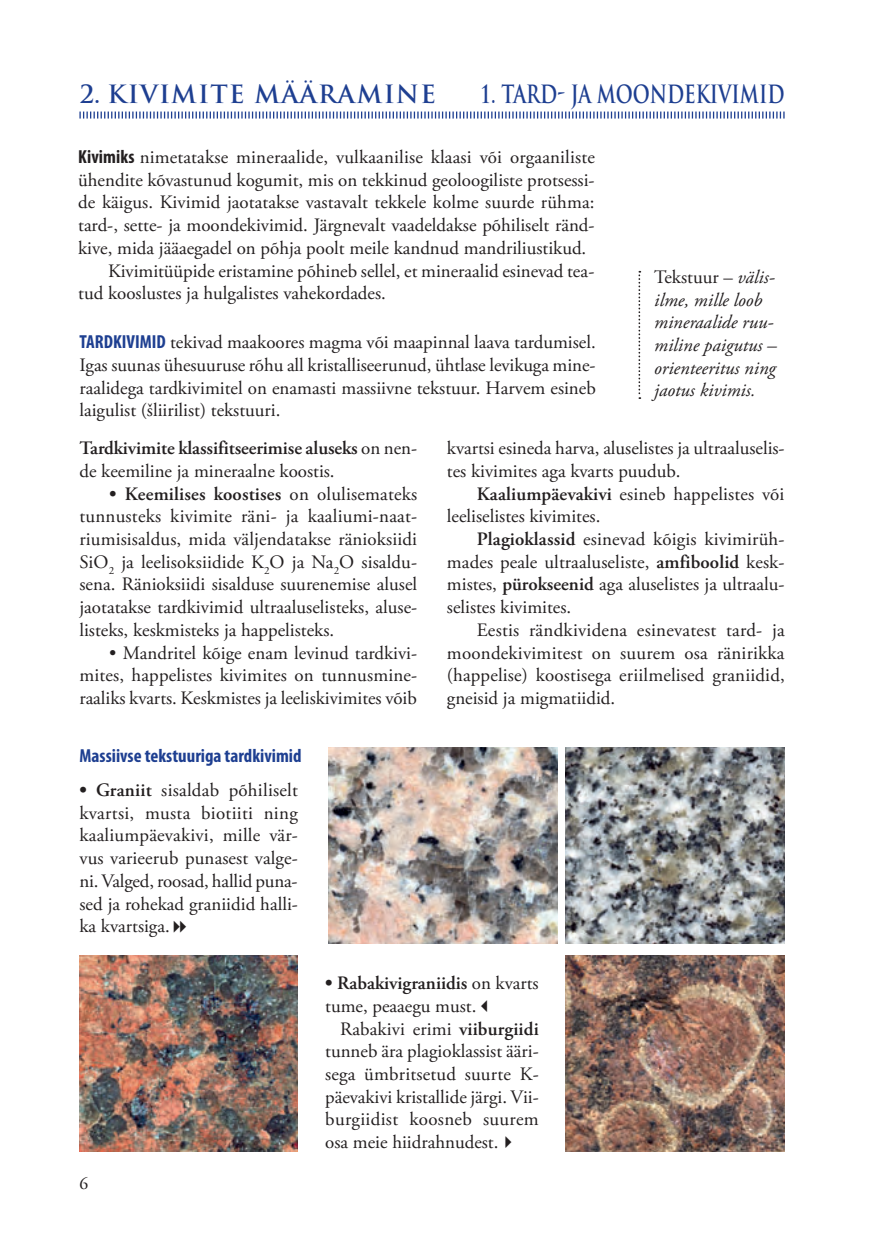
<style>
.page{position:relative;width:874px;height:1241px;background:#fff}
.page>*{position:absolute;margin:0;border:0;box-sizing:border-box;transform-origin:0 0}
.t1{font:700 24.5px "Trajan Pro";color:#1e3f91;scale:.75 1}
.t2{font:700 24.5px "Trajan Pro";letter-spacing:.05em;color:#1e3f91}
.t3{font:18.9px/22.8px "Adobe Garamond Pro";color:#231f20;text-align:justify}
.t4{font:italic 18.9px/22.8px "Adobe Garamond Pro";color:#231f20}
.t5{font:600 18.9px/22.8px "Adobe Garamond Pro";letter-spacing:-.005em;color:#231f20}
.t6{font:700 condensed 18.9px "Myriad Pro";color:#1e3f91}
.t7{font:17.5px "Adobe Garamond Pro";color:#231f20}
.s1{font-family:"Myriad Pro";font-weight:700;font-stretch:condensed}
.s2{font-style:normal}
.s3{font-family:"Myriad Pro";font-weight:700;font-stretch:condensed;color:#1e3f91}
.s4{font-weight:400}
.s5{font-weight:600}
.s6{font-weight:700}
</style>
<div class="page">
<svg style="left:79px;top:111px;width:705px;height:8px"></svg>
<img style="left:329px;top:747px;width:228px;height:196px">
<img style="left:565px;top:747px;width:219px;height:196px">
<img style="left:565px;top:955px;width:219px;height:196px">
<img style="left:79px;top:955px;width:219px;height:196px">
<svg style="left:638px;top:271px;width:2px;height:128px"></svg>
<p class="t2" style="left:79px;top:79px;width:358px">2. KIVIMITE MÄÄRAMINE</p>
<p class="t1" style="left:480px;top:79px;width:407px">1. TARD- JA MOONDEKIVIMID</p>
<p class="t3" style="left:78px;top:146px;width:518px"><span class="s1">Kivimiks</span> nimetatakse mineraalide, vulkaanilise klaasi või orgaaniliste</p>
<p class="t3" style="left:78px;top:169px;width:517px">ühendite kõvastunud kogumit, mis on tekkinud geoloogiliste protsessi-</p>
<p class="t3" style="left:78px;top:192px;width:517px">de käigus. Kivimid jaotatakse vastavalt tekkele kolme suurde rühma:</p>
<p class="t3" style="left:78px;top:214px;width:517px">tard-, sette- ja moondekivimid. Järgnevalt vaadeldakse põhiliselt ränd-</p>
<p class="t3" style="left:78px;top:237px;width:509px">kive, mida jääaegadel on põhja poolt meile kandnud mandriliustikud.</p>
<p class="t3" style="left:108px;top:260px;width:488px">Kivimitüüpide eristamine põhineb sellel, et mineraalid esinevad tea-</p>
<p class="t3" style="left:78px;top:282px;width:309px">tud kooslustes ja hulgalistes vahekordades.</p>
<p class="t4" style="left:654px;top:266px;width:124px"><span class="s2">Tekstuur –</span> välis&shy;ilme, mille loob mineraalide ruu&shy;miline paigutus – orienteeritus ning jaotus kivimis.</p>
<p class="t3" style="left:79px;top:331px;width:517px"><span class="s3">TARDKIVIMID</span> tekivad maakoores magma või maapinnal laava tardumisel.<br>Igas suunas ühesuuruse rõhu all kristalliseerunud, ühtlase levikuga mine&shy;raalidega tardkivimitel on enamasti massiivne tekstuur. Harvem esineb laigulist (šliirilist) tekstuuri.</p>
<p class="t5" style="left:79px;top:437px;width:339px">Tardkivimite klassifitseerimise aluseks <span class="s4">on nen&shy;de keemiline ja mineraalne koostis.</span></p>
<p class="t3" style="left:79px;top:483px;width:339px;text-indent:30px"><span class="s5">• Keemilises koostises</span> on olulisemateks tunnusteks kivimite räni- ja kaaliumi-naat&shy;riumisisaldus, mida väljendatakse ränioksiidi SiO<sub>2</sub> ja leelisoksiidide K<sub>2</sub>O ja Na<sub>2</sub>O sisaldu&shy;sena. Ränioksiidi sisalduse suurenemise alusel jaotatakse tardkivimid ultraaluselisteks, aluse&shy;listeks, keskmisteks ja happelisteks.</p>
<p class="t3" style="left:79px;top:641px;width:339px;text-indent:30px">• Mandritel kõige enam levinud tardkivi&shy;mites, happelistes kivimites on tunnusmine&shy;raaliks kvarts. Keskmistes ja leeliskivimites võib</p>
<p class="t3" style="left:446px;top:437px;width:339px">kvartsi esineda harva, aluselistes ja ultraaluselis&shy;tes kivimites aga kvarts puudub.</p>
<p class="t3" style="left:446px;top:483px;width:339px;text-indent:30px"><span class="s5">Kaaliumpäevakivi</span> esineb happelistes või leeliselistes kivimites.</p>
<p class="t3" style="left:446px;top:528px;width:339px;text-indent:30px"><span class="s5">Plagioklassid</span> esinevad kõigis kivimirüh&shy;mades peale ultraaluseliste, <span class="s5">amfiboolid</span> kesk&shy;mistes, <span class="s5">pürokseenid</span> aga aluselistes ja ultraalu&shy;selistes kivimites.</p>
<p class="t3" style="left:446px;top:619px;width:339px;text-indent:30px">Eestis rändkividena esinevatest tard- ja moondekivimitest on suurem osa ränirikka (happelise) koostisega eriilmelised graniidid, gneisid ja migmatiidid.</p>
<p class="t6" style="left:79px;top:745px;width:223px">Massiivse tekstuuriga tardkivimid</p>
<p class="t3" style="left:79px;top:779px;width:220px"><span class="s6">•</span> <span class="s5">Graniit</span> sisaldab põhiliselt kvartsi, musta biotiiti ning kaaliumpäevakivi, mille vär&shy;vus varieerub punasest valge&shy;ni. Valged, roosad, hallid puna&shy;sed ja rohekad graniidid halli&shy;ka kvartsiga.</p>
<p class="t7" style="left:79px;top:1172px;width:10px">6</p>
<p class="t3" style="left:325px;top:972px;width:215px"><span class="s6">•</span> <span class="s5">Rabakivigraniidis</span> on kvarts tume, peaaegu must.✓</p>
<p class="t3" style="left:325px;top:1017px;width:215px;text-indent:15px">Rabakivi erimi <span class="s5">viiburgiidi </span>tunneb ära plagioklassist ääri&shy;sega ümbritsetud suurte K&shy;päevakivi kristallide järgi. Vii&shy;burgiidist koosneb suurem osa meie hiidrahnudest.✔</p>
</div>
